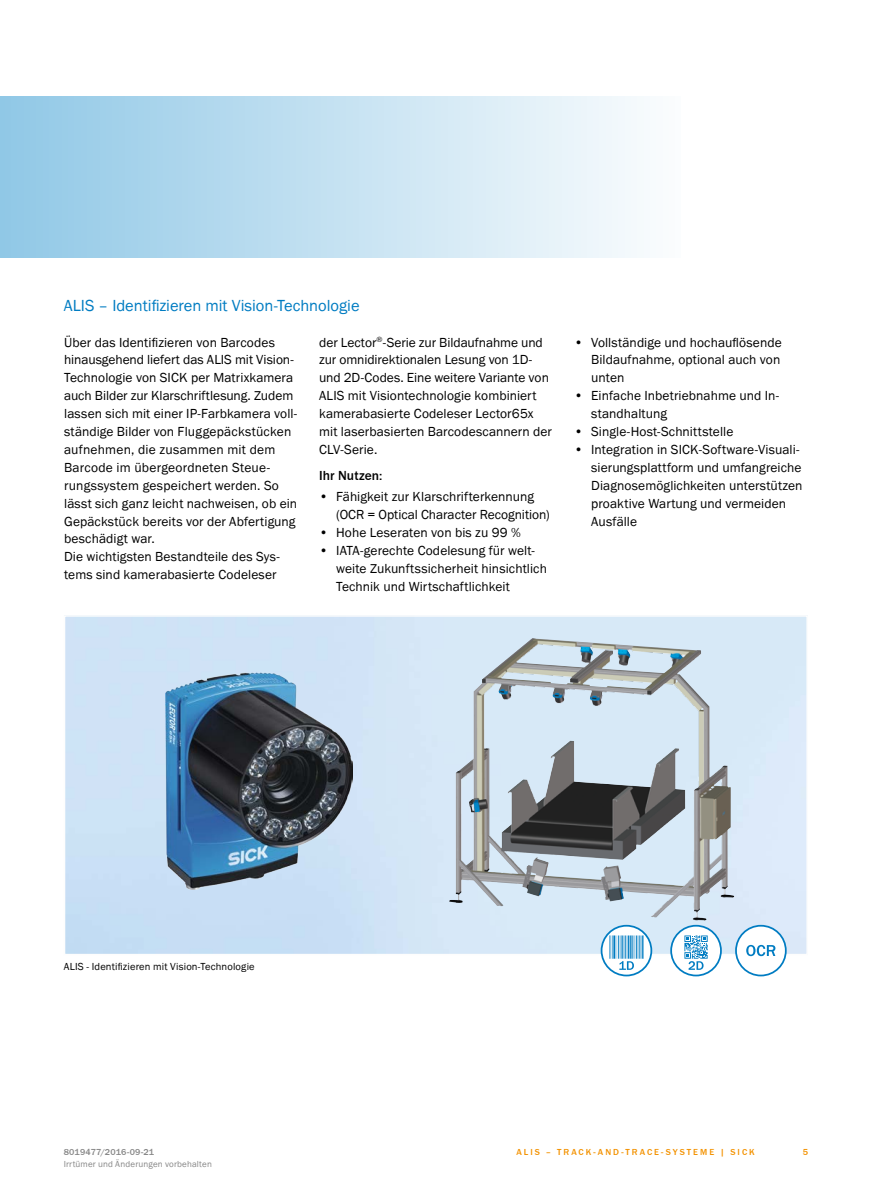
<style>
.page{position:relative;width:893px;height:1188px;background:#fff}
.page>*{position:absolute;margin:0;border:0;box-sizing:border-box;transform-origin:0 0}
.t1{font:16.5px "SICK Franklin";color:#007cc2}
.t2{font:13.5px/17.9px "SICK Franklin";letter-spacing:.005em;color:#000}
.t3{font:500 13.5px "SICK Franklin";letter-spacing:.005em;color:#000}
.t4{font:10.5px "SICK Franklin";letter-spacing:.015em;color:#000}
.t5{font:500 9px "SICK Franklin";letter-spacing:.225em;color:#f39200}
.t6{font:9px "SICK Franklin";letter-spacing:.02em;color:#878787}
.t7{font:500 9px "SICK Franklin";letter-spacing:.015em;color:#878787}
</style>
<div class="page">
<div style="left:0;top:97px;width:680px;height:161px;background:linear-gradient(to right,#90c8e6,#fbfdfe)"></div>
<img style="left:67px;top:618px;width:738px;height:334px">
<div style="left:64px;top:615px;width:744px;height:340px;border:2px solid #fdfdfd"></div>
<img style="left:449px;top:638px;width:285px;height:283px">
<div style="left:602px;top:926px;width:49px;height:50px;background:#fff;border-radius:50%"></div>
<div style="left:601px;top:925px;width:51px;height:51px;border:2px solid #007cc2;border-radius:50%"></div>
<svg style="left:609px;top:935px;width:35px;height:35px"></svg>
<div style="left:671px;top:926px;width:50px;height:50px;background:#fff;border-radius:50%"></div>
<div style="left:670px;top:925px;width:52px;height:51px;border:2px solid #007cc2;border-radius:50%"></div>
<svg style="left:684px;top:935px;width:24px;height:35px"></svg>
<div style="left:736px;top:926px;width:50px;height:50px;background:#fff;border-radius:50%"></div>
<div style="left:735px;top:925px;width:52px;height:51px;border:2px solid #007cc2;border-radius:50%"></div>
<svg style="left:746px;top:945px;width:29px;height:11px"></svg>
<img style="left:165px;top:672px;width:187px;height:217px">
<p class="t1" style="left:64px;top:295px;width:297px">ALIS – Identifizieren mit Vision-Technologie</p>
<p class="t2" style="left:64px;top:333px;width:235px">Über das Identifizieren von Barcodes hinausgehend liefert das ALIS mit Vision-Technologie von SICK per Matrixkamera auch Bilder zur Klarschriftlesung. Zudem lassen sich mit einer IP-Farbkamera voll&shy;ständige Bilder von Fluggepäckstücken aufnehmen, die zusammen mit dem Barcode im übergeordneten Steue&shy;rungssystem gespeichert werden. So lässt sich ganz leicht nachweisen, ob ein Gepäckstück bereits vor der Abfertigung beschädigt war.<br>Die wichtigsten Bestandteile des Sys&shy;tems sind kamerabasierte Codeleser</p>
<p class="t2" style="left:319px;top:333px;width:234px">der Lector<sup>®</sup>-Serie zur Bildaufnahme und zur omnidirektionalen Lesung von 1D&shy;und 2D-Codes. Eine weitere Variante von ALIS mit Visiontechnologie kombiniert kamerabasierte Codeleser Lector65x mit laserbasierten Barcodescannern der CLV-Serie.</p>
<p class="t3" style="left:319px;top:467px;width:65px">Ihr Nutzen:</p>
<p class="t2" style="left:336px;top:488px;width:215px;text-indent:-17px">• Fähigkeit zur Klarschrifterkennung (OCR = Optical Character Recognition)</p>
<p class="t2" style="left:319px;top:524px;width:203px">• Hohe Leseraten von bis zu 99 %</p>
<p class="t2" style="left:336px;top:542px;width:212px;text-indent:-17px">• IATA-gerechte Codelesung für welt&shy;weite Zukunftssicherheit hinsichtlich<br>Technik und Wirtschaftlichkeit</p>
<p class="t2" style="left:591px;top:333px;width:192px;text-align:justify;text-indent:-17px">• Vollständige und hochauflösende Bildaufnahme, optional auch von unten</p>
<p class="t2" style="left:591px;top:387px;width:190px;text-indent:-17px">• Einfache Inbetriebnahme und In&shy;standhaltung</p>
<p class="t2" style="left:574px;top:423px;width:161px">• Single-Host-Schnittstelle</p>
<p class="t2" style="left:591px;top:441px;width:213px;text-indent:-17px">• Integration in SICK-Software-Visuali&shy;sierungsplattform und umfangreiche<br>Diagnosemöglichkeiten unterstützen proaktive Wartung und vermeiden<br>Ausfälle</p>
<p class="t4" style="left:64px;top:960px;width:192px">ALIS - Identifizieren mit Vision-Technologie</p>
<p class="t7" style="left:64px;top:1146px;width:92px">8019477/2016-09-21</p>
<p class="t5" style="left:517px;top:1146px;width:240px">ALIS – TRACK-AND-TRACE-SYSTEME | SICK</p>
<p class="t6" style="left:64px;top:1159px;width:150px">Irrtümer und Änderungen vorbehalten</p>
<p class="t5" style="left:803px;top:1146px;width:7px">5</p>
</div>
